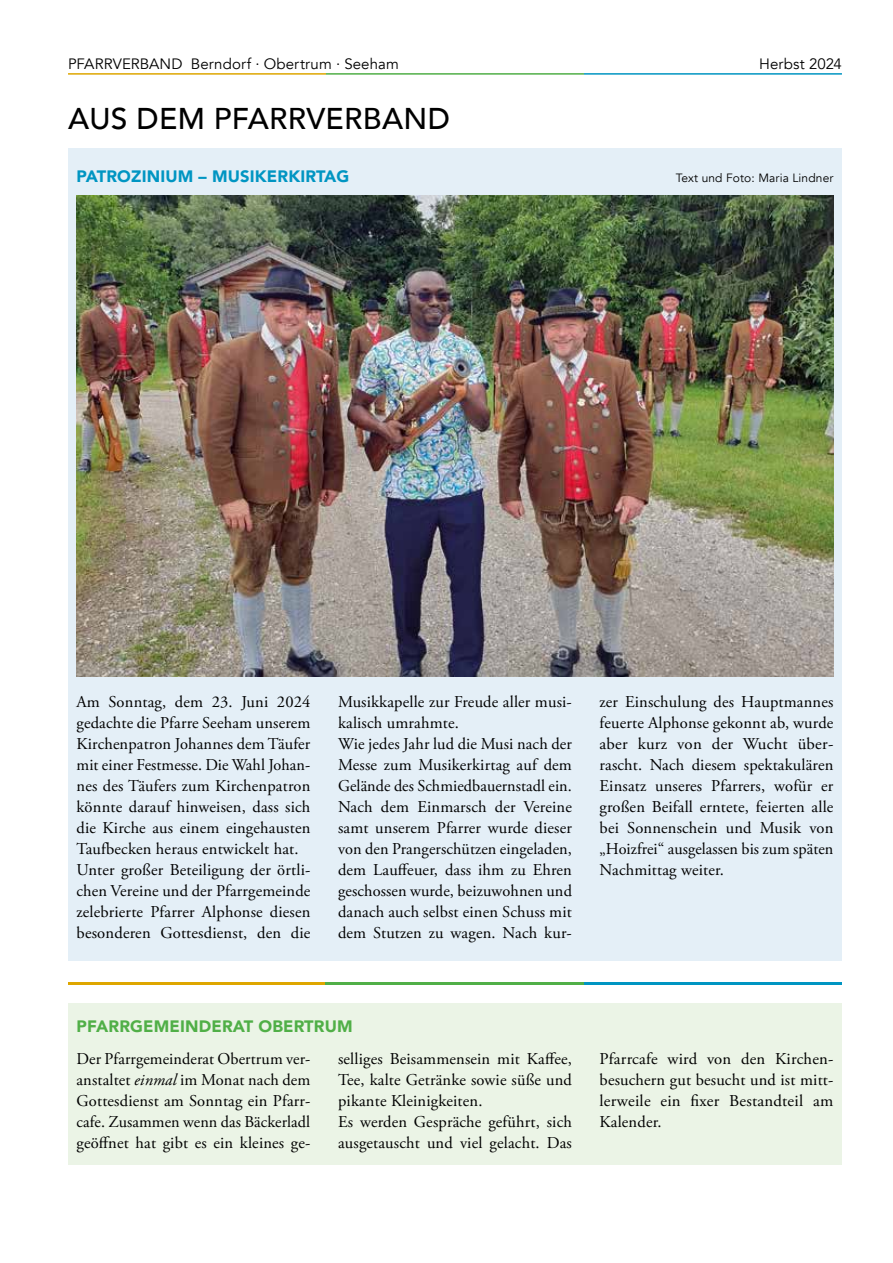
<style>
.page{position:relative;width:893px;height:1263px;background:#fff}
.page>*{position:absolute;margin:0;border:0;box-sizing:border-box;transform-origin:0 0}
.t1{font:500 30px "Avenir";letter-spacing:.01em;color:#000}
.t2{font:16.5px/21px "Adobe Garamond Pro";letter-spacing:.01em;color:#000}
.t3{font:900 16.5px "Avenir";letter-spacing:.01em;color:#0095c2}
.t4{font:900 16.5px "Avenir";letter-spacing:.01em;color:#50af47}
.t5{font:15px "Avenir";letter-spacing:.01em;color:#000}
.t6{font:12px "Avenir";letter-spacing:.01em;color:#000}
.s1{font-style:italic}
</style>
<div class="page">
<div style="left:68px;top:149px;width:774px;height:812px;background:#e4eff7"></div>
<div style="left:68px;top:1003px;width:774px;height:162px;background:#ebf4e6"></div>
<img style="left:77px;top:196px;width:756px;height:480px">
<hr style="left:68px;top:982px;width:257px;height:2px;background:#dea600">
<hr style="left:325px;top:982px;width:260px;height:2px;background:#50af47">
<hr style="left:585px;top:982px;width:257px;height:2px;background:#0095c2">
<hr style="left:68px;top:73px;width:258px;height:2px;background:#dea600">
<hr style="left:326px;top:73px;width:258px;height:2px;background:#50af47">
<hr style="left:584px;top:73px;width:258px;height:2px;background:#0095c2">
<p class="t5" style="left:68px;top:55px;width:332px">PFARRVERBAND Berndorf · Obertrum · Seeham</p>
<p class="t5" style="left:759px;top:55px;width:84px">Herbst 2024</p>
<h1 class="t1" style="left:68px;top:93px;width:383px">AUS DEM PFARRVERBAND</h1>
<p class="t3" style="left:77px;top:162px;width:274px">PATROZINIUM – MUSIKERKIRTAG</p>
<p class="t6" style="left:676px;top:171px;width:159px">Text und Foto: Maria Lindner</p>
<p class="t2" style="left:77px;top:692px;width:235px">Am Sonntag, dem 23. Juni 2024 gedachte die Pfarre Seeham unserem Kirchenpatron Johannes dem Täufer mit einer Festmesse. Die Wahl Johan&shy;nes des Täufers zum Kirchenpatron könnte darauf hinweisen, dass sich die Kirche aus einem eingehausten Taufbecken heraus entwickelt hat.<br>Unter großer Beteiligung der örtli&shy;chen Vereine und der Pfarrgemeinde zelebrierte Pfarrer Alphonse diesen besonderen Gottesdienst, den die</p>
<p class="t2" style="left:338px;top:692px;width:235px">Musikkapelle zur Freude aller musi&shy;kalisch umrahmte.<br>Wie jedes Jahr lud die Musi nach der<br>Messe zum Musikerkirtag auf dem<br>Gelände des Schmiedbauernstadl ein.<br>Nach dem Einmarsch der Vereine samt unserem Pfarrer wurde dieser von den Prangerschützen eingeladen, dem Lauffeuer, dass ihm zu Ehren geschossen wurde, beizuwohnen und danach auch selbst einen Schuss mit dem Stutzen zu wagen. Nach kur-</p>
<p class="t2" style="left:600px;top:692px;width:235px;text-align:justify">zer Einschulung des Hauptmannes feuerte Alphonse gekonnt ab, wurde aber kurz von der Wucht über&shy;rascht. Nach diesem spektakulären Einsatz unseres Pfarrers, wofür er großen Beifall erntete, feierten alle bei Sonnenschein und Musik von „Hoizfrei“ ausgelassen bis zum späten Nachmittag weiter.</p>
<p class="t4" style="left:77px;top:1012px;width:278px">PFARRGEMEINDERAT OBERTRUM</p>
<p class="t2" style="left:77px;top:1049px;width:235px;text-align:justify">Der Pfarrgemeinderat Obertrum ver&shy;anstaltet <span class="s1">einmal</span> im Monat nach dem Gottesdienst am Sonntag ein Pfarr&shy;cafe. Zusammen wenn das Bäckerladl geöffnet hat gibt es ein kleines ge-</p>
<p class="t2" style="left:338px;top:1049px;width:235px">selliges Beisammensein mit Kaffee, Tee, kalte Getränke sowie süße und pikante Kleinigkeiten.<br>Es werden Gespräche geführt, sich ausgetauscht und viel gelacht. Das</p>
<p class="t2" style="left:600px;top:1049px;width:235px;text-align:justify">Pfarrcafe wird von den Kirchen&shy;besuchern gut besucht und ist mitt&shy;lerweile ein fixer Bestandteil am Kalender.</p>
</div>
